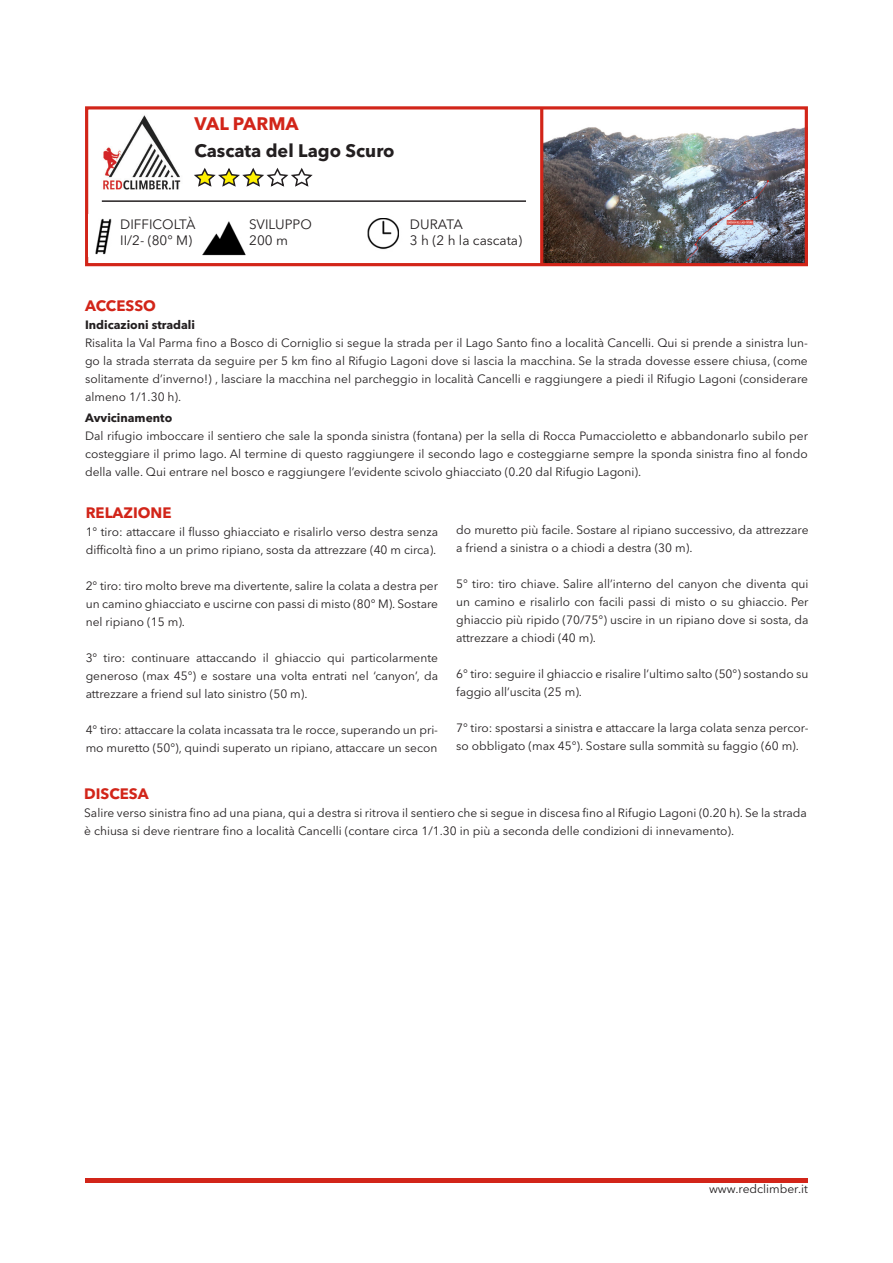
<style>
.page{position:relative;width:893px;height:1263px;background:#fff}
.page>*{position:absolute;margin:0;border:0;box-sizing:border-box;transform-origin:0 0}
.t1{font:700 18px "Avenir Next LT Pro";color:#231f20}
.t2{font:700 18px "Avenir Next LT Pro";color:#d22519}
.t3{font:700 15px "Avenir Next LT Pro";color:#d22519}
.t4{font:13.5px "Avenir Next LT Pro";color:#231f20}
.t5{font:12px/18px "Avenir Next LT Pro";color:#231f20}
.t6{font:700 12px "Avenir Next LT Pro";color:#231f20}
</style>
<div class="page">
<img style="left:543px;top:110px;width:261px;height:152px">
<hr style="left:85px;top:1178px;width:723px;height:4px;background:#d22519">
<img style="left:103px;top:115px;width:78px;height:75px">
<div style="left:85px;top:106px;width:723px;height:160px;border:3px solid #d22519"></div>
<img style="left:95px;top:218px;width:17px;height:37px">
<img style="left:202px;top:221px;width:44px;height:35px">
<img style="left:367px;top:218px;width:32px;height:32px">
<svg style="left:194px;top:168px;width:119px;height:19px"></svg>
<hr style="left:540px;top:109px;width:3px;height:156px;background:#d22519">
<hr style="left:102px;top:200px;width:424px;height:2px;background:#231f20">
<p class="t2" style="left:194px;top:113px;width:106px">VAL PARMA</p>
<p class="t1" style="left:194px;top:140px;width:202px">Cascata del Lago Scuro</p>
<p class="t4" style="left:120px;top:216px;width:77px">DIFFICOLTÀ</p>
<p class="t4" style="left:249px;top:216px;width:64px">SVILUPPO</p>
<p class="t4" style="left:410px;top:216px;width:54px">DURATA</p>
<p class="t4" style="left:120px;top:233px;width:74px">II/2- (80° M)</p>
<p class="t4" style="left:249px;top:233px;width:40px">200 m</p>
<p class="t4" style="left:410px;top:232px;width:114px">3 h (2 h la cascata)</p>
<p class="t3" style="left:85px;top:296px;width:72px">ACCESSO</p>
<p class="t6" style="left:85px;top:317px;width:112px">Indicazioni stradali</p>
<p class="t5" style="left:85px;top:333px;width:724px;text-align:justify">Risalita la Val Parma fino a Bosco di Corniglio si segue la strada per il Lago Santo fino a località Cancelli. Qui si prende a sinistra lun&shy;go la strada sterrata da seguire per 5 km fino al Rifugio Lagoni dove si lascia la macchina. Se la strada dovesse essere chiusa, (come solitamente d’inverno!) , lasciare la macchina nel parcheggio in località Cancelli e raggiungere a piedi il Rifugio Lagoni (considerare almeno 1/1.30 h).</p>
<p class="t6" style="left:85px;top:410px;width:89px">Avvicinamento</p>
<p class="t5" style="left:85px;top:426px;width:724px;text-align:justify">Dal rifugio imboccare il sentiero che sale la sponda sinistra (fontana) per la sella di Rocca Pumaccioletto e abbandonarlo subilo per costeggiare il primo lago. Al termine di questo raggiungere il secondo lago e costeggiarne sempre la sponda sinistra fino al fondo della valle. Qui entrare nel bosco e raggiungere l’evidente scivolo ghiacciato (0.20 dal Rifugio Lagoni).</p>
<p class="t3" style="left:86px;top:504px;width:87px">RELAZIONE</p>
<p class="t5" style="left:86px;top:523px;width:354px">1° tiro: attaccare il flusso ghiacciato e risalirlo verso destra senza difficoltà fino a un primo ripiano, sosta da attrezzare (40 m circa).</p>
<p class="t5" style="left:86px;top:577px;width:354px;text-align:justify">2° tiro: tiro molto breve ma divertente, salire la colata a destra per un camino ghiacciato e uscirne con passi di misto (80° M). Sostare nel ripiano (15 m).</p>
<p class="t5" style="left:86px;top:649px;width:354px;text-align:justify">3° tiro: continuare attaccando il ghiaccio qui particolarmente generoso (max 45°) e sostare una volta entrati nel ‘canyon’, da attrezzare a friend sul lato sinistro (50 m).</p>
<p class="t5" style="left:86px;top:721px;width:354px">4° tiro: attaccare la colata incassata tra le rocce, superando un pri&shy;mo muretto (50°), quindi superato un ripiano, attaccare un secon</p>
<p class="t5" style="left:456px;top:521px;width:354px">do muretto più facile. Sostare al ripiano successivo, da attrezzare a friend a sinistra o a chiodi a destra (30 m).</p>
<p class="t5" style="left:456px;top:575px;width:354px;text-align:justify">5° tiro: tiro chiave. Salire all’interno del canyon che diventa qui un camino e risalirlo con facili passi di misto o su ghiaccio. Per ghiaccio più ripido (70/75°) uscire in un ripiano dove si sosta, da attrezzare a chiodi (40 m).</p>
<p class="t5" style="left:456px;top:665px;width:354px">6° tiro: seguire il ghiaccio e risalire l’ultimo salto (50°) sostando su faggio all’uscita (25 m).</p>
<p class="t5" style="left:456px;top:719px;width:354px">7° tiro: spostarsi a sinistra e attaccare la larga colata senza percor&shy;so obbligato (max 45°). Sostare sulla sommità su faggio (60 m).</p>
<p class="t3" style="left:84px;top:785px;width:66px">DISCESA</p>
<p class="t5" style="left:84px;top:804px;width:724px">Salire verso sinistra fino ad una piana, qui a destra si ritrova il sentiero che si segue in discesa fino al Rifugio Lagoni (0.20 h). Se la strada è chiusa si deve rientrare fino a località Cancelli (contare circa 1/1.30 in più a seconda delle condizioni di innevamento).</p>
<p class="t5" style="left:709px;top:1180px;width:100px">www.redclimber.it</p>
</div>
